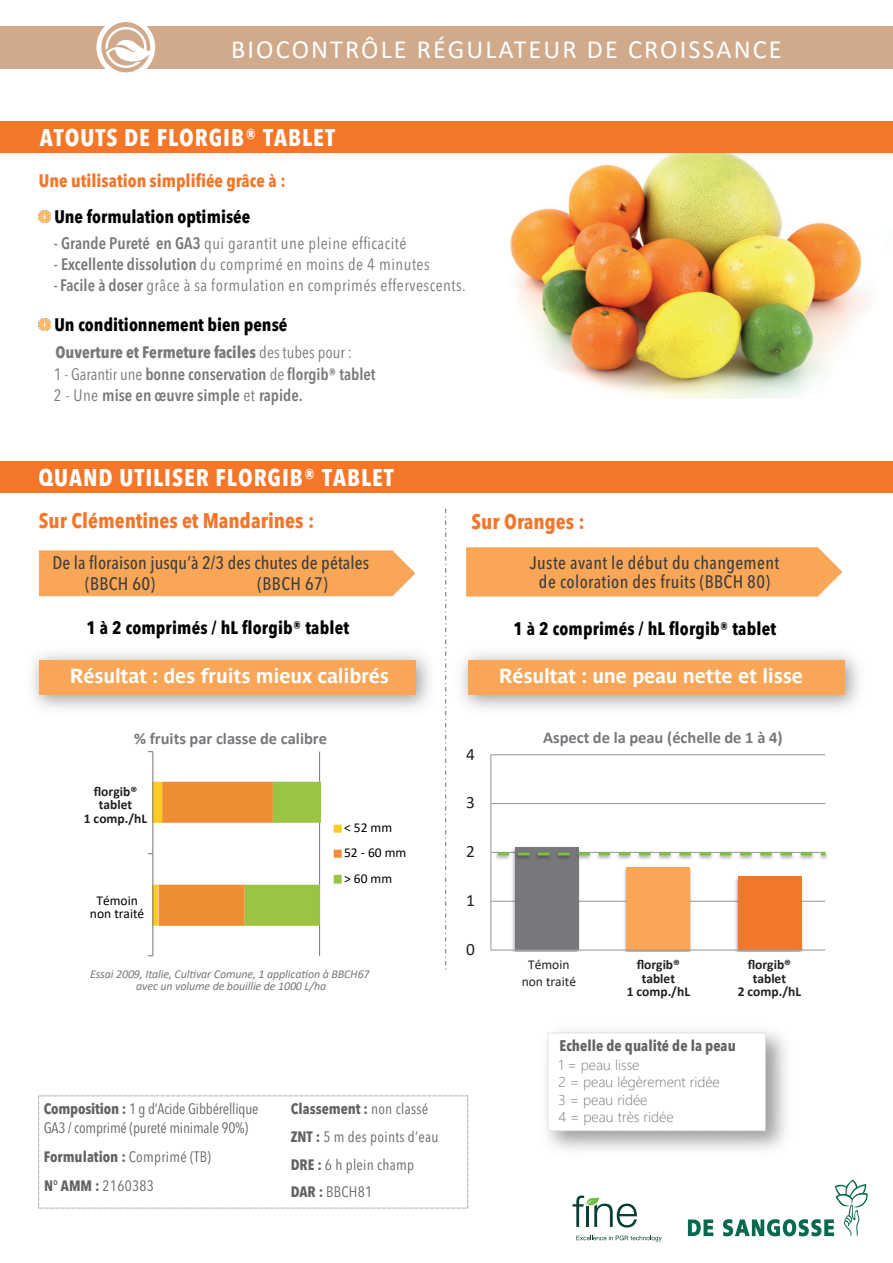
<style>
.page{position:relative;width:893px;height:1263px;background:#fff}
.page>*{position:absolute;margin:0;border:0;box-sizing:border-box;transform-origin:0 0}
.t1{font:26.25px "Calibri";letter-spacing:.08em;color:#fff}
.t2{font:700 condensed 24px "Avenir Next LT Pro";letter-spacing:.04em;color:#fff}
.t3{font:700 condensed 21px "Avenir Next LT Pro";color:#f47629}
.t4{font:700 20.25px "Parisine Ptf";letter-spacing:-.01em;color:#fff}
.t5{font:500 condensed 18px/20.7px "Avenir Next LT Pro";letter-spacing:.02em;color:#3e3e3f}
.t6{font:700 condensed 18px "Avenir Next LT Pro";letter-spacing:.005em;color:#000001}
.t7{font:700 condensed 18px "Avenir Next LT Pro";color:#f47629}
.t8{font:17.25px "Calibri";color:#231f20}
.t9{font:condensed 16.5px "Avenir Next LT Pro";letter-spacing:.03em;color:#76787b}
.t10{font:600 condensed 16.5px/22.2px "Avenir Next LT Pro";letter-spacing:-.005em;color:#76787b}
.t11{font:700 16.5px "Calibri";color:#76787b}
.t12{font:700 condensed 15.3px "Avenir Next LT Pro";letter-spacing:.005em;color:#636366}
.t13{font:condensed 15px/27.6px "Avenir Next LT Pro";letter-spacing:.02em;color:#636366}
.t14{font:condensed 15px/19.5px "Avenir Next LT Pro";letter-spacing:-.01em;color:#636366}
.t15{font:300 14.4px/17.2px "Segoe UI";color:#76787b}
.t16{font:700 13.5px/13.5px "Calibri";color:#231f20;text-align:center}
.t17{font:13.5px/25.3px "Calibri";color:#000001;text-align:center}
.t18{font:13.5px/16.2px "Calibri";color:#231f20;text-align:center}
.t19{font:italic 12px/12px "Calibri";letter-spacing:-.01em;color:#76787b;text-align:center}
.s1{font-weight:600}
.s2{font-weight:700}
.s3{font-weight:400}
</style>
<div class="page">
<svg style="left:445px;top:509px;width:1px;height:464px"></svg>
<img style="left:474px;top:152px;width:419px;height:246px">
<svg style="left:688px;top:1219px;width:25px;height:17px"></svg>
<svg style="left:723px;top:1179px;width:145px;height:57px"></svg>
<svg style="left:572px;top:1195px;width:65px;height:32px"></svg>
<svg style="left:576px;top:1235px;width:86px;height:6px"></svg>
<div style="left:0;top:26px;width:893px;height:42px;background:#d0aa8b"></div>
<svg style="left:96px;top:22px;width:59px;height:51px"></svg>
<div style="left:0;top:121px;width:893px;height:31px;background:#f47629"></div>
<div style="left:0;top:461px;width:893px;height:32px;background:#f47629"></div>
<div style="left:39px;top:550px;width:376px;height:46px;background:#f9a657"></div>
<div style="left:466px;top:547px;width:376px;height:49px;background:#f9a657"></div>
<img style="left:32px;top:653px;width:398px;height:56px">
<div style="left:39px;top:660px;width:376px;height:34px;background:#f9a657"></div>
<hr style="left:319px;top:752px;width:1px;height:204px;background:#7c7f80">
<img style="left:153px;top:782px;width:5px;height:144px">
<img style="left:158px;top:782px;width:87px;height:144px">
<img style="left:245px;top:782px;width:76px;height:144px">
<hr style="left:152px;top:752px;width:1px;height:204px;background:#7c7f80">
<svg style="left:333px;top:824px;width:8px;height:8px"></svg>
<svg style="left:333px;top:850px;width:8px;height:8px"></svg>
<svg style="left:333px;top:875px;width:8px;height:8px"></svg>
<hr style="left:491px;top:901px;width:334px;height:1px;background:#989a9d">
<hr style="left:491px;top:852px;width:334px;height:1px;background:#989a9d">
<hr style="left:491px;top:803px;width:334px;height:1px;background:#989a9d">
<hr style="left:491px;top:754px;width:334px;height:1px;background:#989a9d">
<img style="left:621px;top:868px;width:73px;height:83px">
<img style="left:732px;top:876px;width:74px;height:75px">
<img style="left:509px;top:847px;width:74px;height:104px">
<div style="left:626px;top:867px;width:64px;height:83px;background:#f9a657"></div>
<div style="left:738px;top:877px;width:63px;height:73px;background:#f47629"></div>
<div style="left:515px;top:847px;width:63px;height:103px;background:#76787b"></div>
<hr style="left:490px;top:755px;width:1px;height:195px;background:#989a9d">
<hr style="left:491px;top:949px;width:334px;height:1px;background:#989a9d">
<img style="left:492px;top:849px;width:336px;height:13px">
<svg style="left:498px;top:852px;width:328px;height:3px"></svg>
<img style="left:546px;top:1031px;width:240px;height:119px">
<div style="left:548px;top:1033px;width:218px;height:98px;background:#fff;border:1px dashed #cdced0"></div>
<img style="left:461px;top:653px;width:398px;height:56px">
<div style="left:468px;top:660px;width:376px;height:34px;background:#f9a657"></div>
<svg style="left:39px;top:210px;width:11px;height:13px"></svg>
<svg style="left:39px;top:318px;width:11px;height:13px"></svg>
<h1 class="t1" style="left:231px;top:31px;width:552px">BIOCONTRÔLE RÉGULATEUR DE CROISSANCE</h1>
<h2 class="t2" style="left:40px;top:123px;width:297px">ATOUTS DE FLORGIB® TABLET</h2>
<p class="t7" style="left:39px;top:170px;width:248px">Une utilisation simplifiée grâce à :</p>
<p class="t6" style="left:42px;top:205px;width:210px">• Une formulation optimisée</p>
<p class="t9" style="left:54px;top:233px;width:354px"><span class="s1">- Grande Pureté en GA3</span> qui garantit une pleine efficacité</p>
<p class="t9" style="left:54px;top:254px;width:377px"><span class="s1">- Excellente dissolution</span> du comprimé en moins de 4 minutes</p>
<p class="t9" style="left:54px;top:275px;width:413px"><span class="s1">- Facile à doser</span> grâce à sa formulation en comprimés effervescents.</p>
<p class="t6" style="left:42px;top:314px;width:247px">• Un conditionnement bien pensé</p>
<p class="t10" style="left:54px;top:341px;width:323px"><span class="s2">Ouverture et Fermeture faciles</span> <span class="s3">des tubes pour :<br>1 - Garantir une</span> bonne conservation <span class="s3">de</span> florgib® tablet</p>
<p class="t10" style="left:54px;top:384px;width:251px"><span class="s3">2 - Une</span> mise en œuvre simple <span class="s3">et</span> rapide.</p>
<h2 class="t2" style="left:38px;top:463px;width:357px">QUAND UTILISER FLORGIB® TABLET</h2>
<p class="t3" style="left:39px;top:507px;width:277px">Sur Clémentines et Mandarines :</p>
<p class="t3" style="left:471px;top:508px;width:115px">Sur Oranges :</p>
<p class="t5" style="left:85px;top:552px;width:285px;text-indent:-33px">De la floraison jusqu’à 2/3 des chutes de pétales (BBCH 60)</p>
<p class="t5" style="left:258px;top:573px;width:72px">(BBCH 67)</p>
<p class="t5" style="left:530px;top:553px;width:251px;line-height:19.5px;text-align:center">Juste avant le début du changement de coloration des fruits (BBCH 80)</p>
<p class="t6" style="left:87px;top:616px;width:264px">1 à 2 comprimés / hL florgib® tablet</p>
<p class="t6" style="left:514px;top:617px;width:264px">1 à 2 comprimés / hL florgib® tablet</p>
<p class="t4" style="left:70px;top:661px;width:321px">Résultat : des fruits mieux calibrés</p>
<p class="t4" style="left:499px;top:661px;width:306px">Résultat : une peau nette et lisse</p>
<p class="t11" style="left:134px;top:727px;width:195px">% fruits par classe de calibre</p>
<p class="t16" style="left:84px;top:784px;width:65px">florgib® tablet<br>1 comp./hL</p>
<p class="t17" style="left:90px;top:893px;width:56px;line-height:13.5px">Témoin non traité</p>
<p class="t17" style="left:344px;top:815px;width:64px;text-align:left">&lt; 52 mm<br>52 - 60 mm &gt; 60 mm</p>
<p class="t19" style="left:90px;top:968px;width:281px">Essai 2009, Italie, Cultivar Comune, 1 application à BBCH67 avec un volume de bouillie de 1000 L/ha</p>
<p class="t8" style="left:466px;top:742px;width:10px">4</p>
<p class="t8" style="left:466px;top:791px;width:10px">3</p>
<p class="t8" style="left:466px;top:840px;width:10px">2</p>
<p class="t8" style="left:466px;top:888px;width:10px">1</p>
<p class="t8" style="left:466px;top:937px;width:10px">0</p>
<p class="t14" style="left:44px;top:1099px;width:216px"><span class="s2">Composition :</span> 1 g d’Acide Gibbérellique<br>GA3 / comprimé (pureté minimale 90%)</p>
<p class="t13" style="left:44px;top:1142px;width:169px;line-height:28.7px"><span class="s2">Formulation :</span> Comprimé (TB)<br><span class="s2">N° AMM :</span> 2160383</p>
<p class="t13" style="left:291px;top:1095px;width:149px"><span class="s2">Classement :</span> non classé<br><span class="s2">ZNT :</span> 5 m des points d’eau<br><span class="s2">DRE :</span> 6 h plein champ<br><span class="s2">DAR :</span> BBCH81</p>
<p class="t11" style="left:543px;top:726px;width:241px">Aspect de la peau (échelle de 1 à 4)</p>
<p class="t18" style="left:522px;top:956px;width:56px">Témoin non traité</p>
<p class="t16" style="left:627px;top:958px;width:65px">florgib® tablet<br>1 comp./hL</p>
<p class="t16" style="left:738px;top:958px;width:65px">florgib® tablet<br>2 comp./hL</p>
<p class="t12" style="left:559px;top:1036px;width:178px">Echelle de qualité de la peau</p>
<p class="t15" style="left:558px;top:1055px;width:163px">1 = peau lisse<br>2 = peau légèrement ridée<br>3 = peau ridée<br>4 = peau très ridée</p>
</div>
